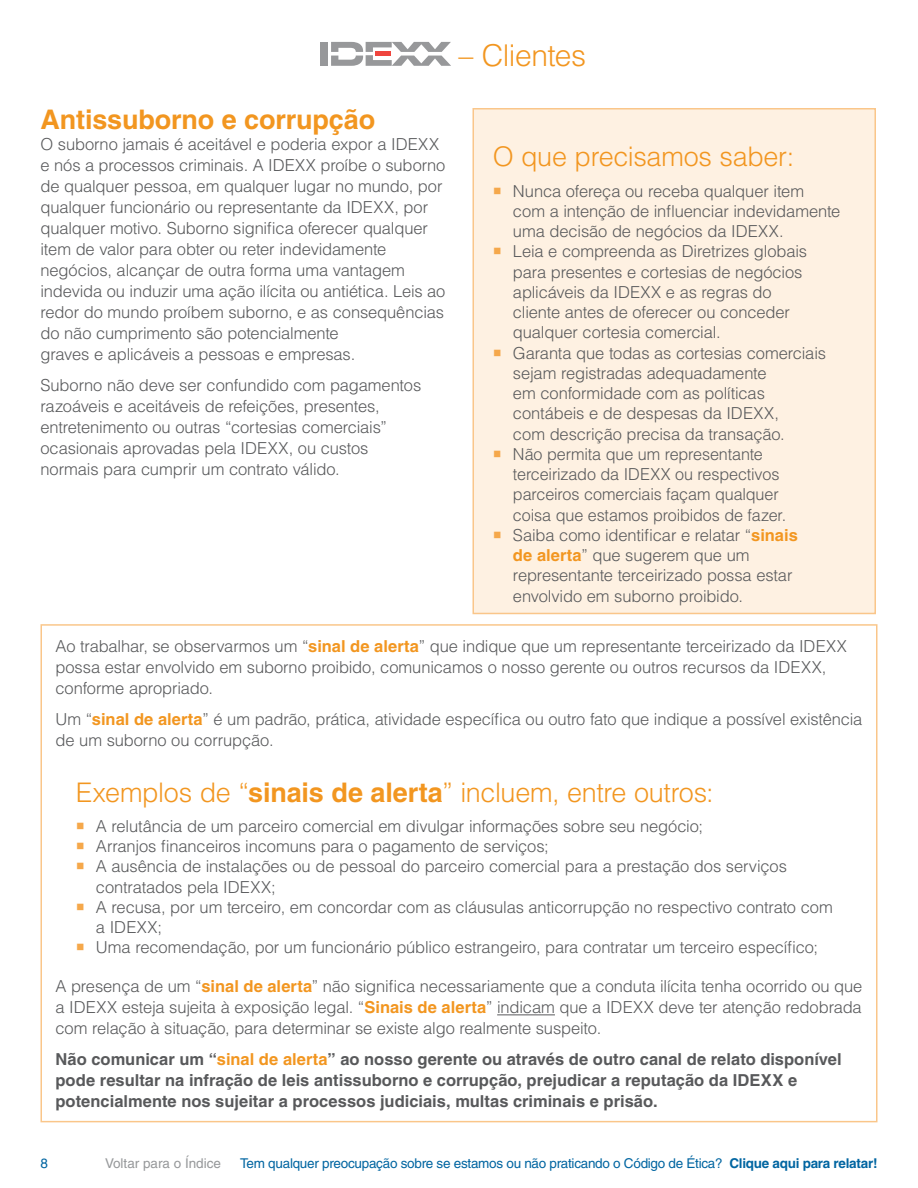
<style>
.page{position:relative;width:918px;height:1188px;background:#fff}
.page>*{position:absolute;margin:0;border:0;box-sizing:border-box;transform-origin:0 0}
.t1{font:300 30px "Helvetica";letter-spacing:-.02em;color:#f29620}
.t2{font:300 27px "Helvetica";letter-spacing:-.01em;color:#f29620}
.t3{font:700 27px "Helvetica";letter-spacing:-.005em;color:#f29620}
.t4{font:300 16.5px/20.2px "Helvetica";letter-spacing:-.01em;color:#58595b}
.t5{font:700 16.5px/21px "Helvetica";color:#58595b}
.t6{font:13.5px "Helvetica";letter-spacing:-.02em;color:#0065a1}
.t7{font:13.5px "Helvetica";color:#96989a}
.s1{font-weight:700;color:#f29620}
.s2{font-weight:700}
.s3{color:#f29620}
</style>
<div class="page">
<div style="left:472px;top:108px;width:404px;height:506px;background:#fef1e2;border:2px solid #fac68a"></div>
<div style="left:321px;top:42px;width:7px;height:24px;background:#97989a"></div>
<svg style="left:331px;top:42px;width:120px;height:24px"></svg>
<hr style="left:497px;top:1014px;width:58px;height:1px;background:#58595b">
<h1 class="t1" style="left:459px;top:36px;width:129px">– Clientes</h1>
<h2 class="t3" style="left:40px;top:103px;width:336px">Antissuborno e corrupção</h2>
<p class="t4" style="left:40px;top:133px;width:407px;line-height:21px">O suborno jamais é aceitável e poderia expor a IDEXX e nós a processos criminais. A IDEXX proíbe o suborno de qualquer pessoa, em qualquer lugar no mundo, por qualquer funcionário ou representante da IDEXX, por qualquer motivo. Suborno significa oferecer qualquer item de valor para obter ou reter indevidamente negócios, alcançar de outra forma uma vantagem indevida ou induzir uma ação ilícita ou antiética. Leis ao redor do mundo proíbem suborno, e as consequências do não cumprimento são potencialmente<br>graves e aplicáveis a pessoas e empresas.</p>
<p class="t4" style="left:40px;top:374px;width:382px;line-height:21px">Suborno não deve ser confundido com pagamentos razoáveis e aceitáveis de refeições, presentes, entretenimento ou outras “cortesias comerciais” ocasionais aprovadas pela IDEXX, ou custos normais para cumprir um contrato válido.</p>
<h2 class="t2" style="left:493px;top:140px;width:303px">O que precisamos saber:</h2>
<p class="t4" style="left:513px;top:180px;width:329px">Nunca ofereça ou receba qualquer item<br>com a intenção de influenciar indevidamente uma decisão de negócios da IDEXX.<br>Leia e compreenda as Diretrizes globais para presentes e cortesias de negócios aplicáveis da IDEXX e as regras do<br>cliente antes de oferecer ou conceder qualquer cortesia comercial.<br>Garanta que todas as cortesias comerciais sejam registradas adequadamente<br>em conformidade com as políticas contábeis e de despesas da IDEXX,<br>com descrição precisa da transação.<br>Não permita que um representante terceirizado da IDEXX ou respectivos parceiros comerciais façam qualquer<br>coisa que estamos proibidos de fazer.<br>Saiba como identificar e relatar “<span class="s1">sinais<br>de alerta</span>” que sugerem que um representante terceirizado possa estar envolvido em suborno proibido.</p>
<p class="t4" style="left:56px;top:635px;width:793px;line-height:21px">Ao trabalhar, se observarmos um “<span class="s1">sinal de alerta</span>” que indique que um representante terceirizado da IDEXX possa estar envolvido em suborno proibido, comunicamos o nosso gerente ou outros recursos da IDEXX, conforme apropriado.</p>
<p class="t4" style="left:56px;top:708px;width:809px;line-height:21px">Um “<span class="s1">sinal de alerta</span>” é um padrão, prática, atividade específica ou outro fato que indique a possível existência de um suborno ou corrupção.</p>
<h2 class="t2" style="left:76px;top:775px;width:640px">Exemplos de “<span class="s2">sinais de alerta</span>” incluem, entre outros:</h2>
<p class="t4" style="left:96px;top:815px;width:738px">A relutância de um parceiro comercial em divulgar informações sobre seu negócio;<br>Arranjos financeiros incomuns para o pagamento de serviços;<br>A ausência de instalações ou de pessoal do parceiro comercial para a prestação dos serviços contratados pela IDEXX;<br>A recusa, por um terceiro, em concordar com as cláusulas anticorrupção no respectivo contrato com a IDEXX;<br>Uma recomendação, por um funcionário público estrangeiro, para contratar um terceiro específico;</p>
<p class="t4" style="left:55px;top:976px;width:808px;line-height:21px;text-align:justify">A presença de um “<span class="s1">sinal de alerta</span>” não significa necessariamente que a conduta ilícita tenha ocorrido ou que a IDEXX esteja sujeita à exposição legal. “<span class="s1">Sinais de alerta</span>” indicam que a IDEXX deve ter atenção redobrada com relação à situação, para determinar se existe algo realmente suspeito.</p>
<p class="t5" style="left:55px;top:1049px;width:788px">Não comunicar um “<span class="s3">sinal de alerta</span>” ao nosso gerente ou através de outro canal de relato disponível pode resultar na infração de leis antissuborno e corrupção, prejudicar a reputação da IDEXX e potencialmente nos sujeitar a processos judiciais, multas criminais e prisão.</p>
<p class="t6" style="left:40px;top:1155px;width:9px">8</p>
<p class="t7" style="left:105px;top:1155px;width:117px">Voltar para o Índice</p>
<p class="t6" style="left:240px;top:1155px;width:639px">Tem qualquer preocupação sobre se estamos ou não praticando o Código de Ética? <span class="s2">Clique aqui para relatar!</span></p>
</div>
